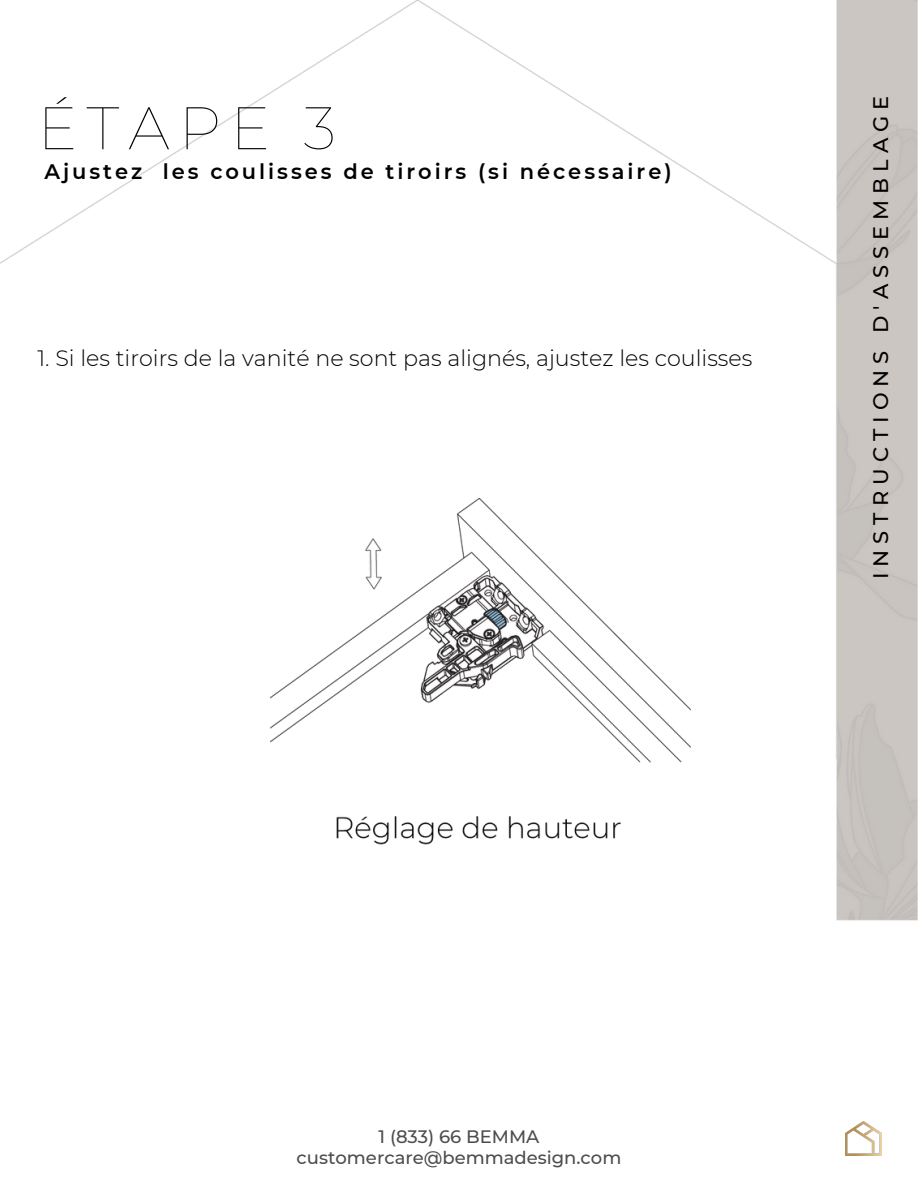
<style>
.page{position:relative;width:918px;height:1188px;background:#fff}
.page>*{position:absolute;margin:0;border:0;box-sizing:border-box;transform-origin:0 0}
.t1{font:100 60px "Montserrat";letter-spacing:.15em;color:#000}
.t2{font:300 22.2px "Montserrat";color:#000}
.t3{font:600 21px "Montserrat";letter-spacing:.14em;color:#000}
.t4{font:500 21px "Montserrat";letter-spacing:.285em;color:#000}
.t5{font:500 18px "Montserrat";color:#4d4d4f}
</style>
<div class="page">
<img style="left:0;top:0;width:918px;height:1156px">
<img style="left:845px;top:1122px;width:36px;height:33px">
<img style="left:270px;top:498px;width:421px;height:348px">
<p class="t1" style="left:37px;top:91px;width:300px">ÉTAPE 3</p>
<p class="t3" style="left:44px;top:159px;width:629px">Ajustez les coulisses de tiroirs (si nécessaire)</p>
<h2 class="t2" style="left:37px;top:345px;width:717px">1. Si les tiroirs de la vanité ne sont pas alignés, ajustez les coulisses</h2>
<p class="t4" style="left:868px;top:579px;width:485px;rotate:-90deg">INSTRUCTIONS D'ASSEMBLAGE</p>
<h3 class="t5" style="left:379px;top:1126px;width:162px">1 (833) 66 BEMMA</h3>
<p class="t5" style="left:297px;top:1146px;width:326px">customercare@bemmadesign.com</p>
</div>
